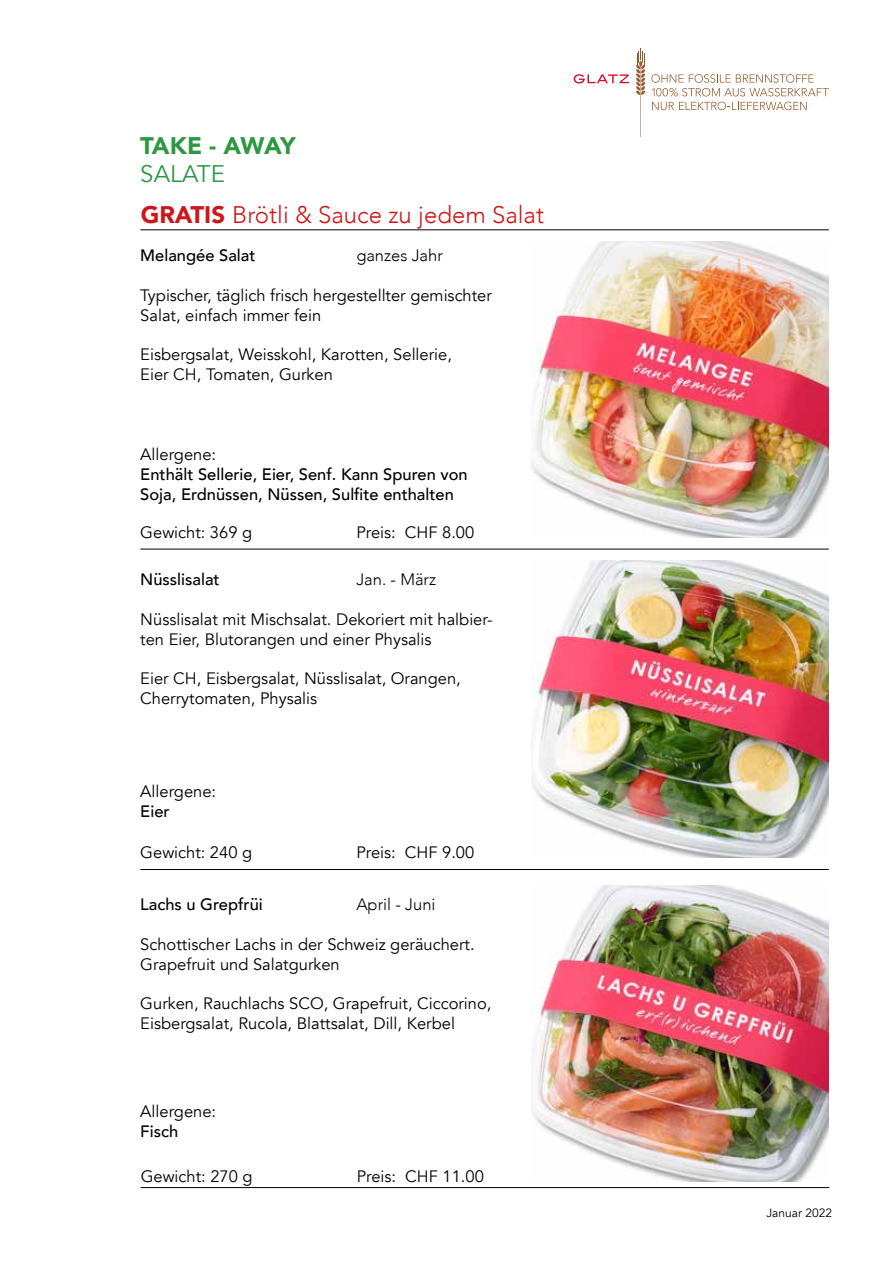
<style>
.page{position:relative;width:893px;height:1263px;background:#fff}
.page>*{position:absolute;margin:0;border:0;box-sizing:border-box;transform-origin:0 0}
.t1{font:300 24px "Avenir";color:#cd1719}
.t2{font:900 24px "Avenir";letter-spacing:-.025em;color:#2c9942}
.t3{font:24px "Avenir";color:#2c9942}
.t4{font:16.5px/19.8px "Avenir";color:#000}
.t5{font:500 16.5px/19.8px "Avenir";color:#000}
.t6{font:300 16.5px "Avenir";color:#000}
.t7{font:12px "Avenir";color:#000}
.s1{font-weight:900}
</style>
<div class="page">
<hr style="left:140px;top:549px;width:689px;height:1px;background:#000">
<hr style="left:140px;top:869px;width:689px;height:1px;background:#000">
<hr style="left:140px;top:230px;width:689px;height:1px;background:#000">
<hr style="left:141px;top:1187px;width:688px;height:1px;background:#000">
<img style="left:532px;top:241px;width:297px;height:297px">
<img style="left:532px;top:561px;width:297px;height:297px">
<img style="left:532px;top:885px;width:297px;height:297px">
<svg style="left:651px;top:74px;width:178px;height:36px"></svg>
<svg style="left:574px;top:74px;width:55px;height:9px"></svg>
<svg style="left:636px;top:49px;width:9px;height:88px"></svg>
<h1 class="t2" style="left:140px;top:125px;width:157px">TAKE - AWAY</h1>
<h1 class="t3" style="left:140px;top:160px;width:86px">SALATE</h1>
<h1 class="t1" style="left:141px;top:201px;width:405px"><span class="s1">GRATIS</span> Brötli &amp; Sauce zu jedem Salat</h1>
<p class="t5" style="left:140px;top:245px;width:117px">Melangée Salat</p>
<p class="t6" style="left:356px;top:246px;width:88px">ganzes Jahr</p>
<p class="t4" style="left:140px;top:286px;width:353px">Typischer, täglich frisch hergestellter gemischter<br>Salat, einfach immer fein</p>
<p class="t4" style="left:140px;top:345px;width:313px">Eisbergsalat, Weisskohl, Karotten, Sellerie,<br>Eier CH, Tomaten, Gurken</p>
<p class="t4" style="left:140px;top:445px;width:77px">Allergene:</p>
<p class="t5" style="left:140px;top:463px;width:329px">Enthält Sellerie, Eier, Senf. Kann Spuren von<br>Soja, Erdnüssen, Nüssen, Sulfite enthalten</p>
<p class="t4" style="left:140px;top:523px;width:113px">Gewicht: 369 g</p>
<p class="t4" style="left:356px;top:523px;width:119px">Preis: CHF 8.00</p>
<p class="t5" style="left:140px;top:569px;width:81px">Nüsslisalat</p>
<p class="t6" style="left:356px;top:570px;width:81px">Jan. - März</p>
<p class="t4" style="left:140px;top:609px;width:354px">Nüsslisalat mit Mischsalat. Dekoriert mit halbier&shy;ten Eier, Blutorangen und einer Physalis</p>
<p class="t4" style="left:140px;top:669px;width:322px">Eier CH, Eisbergsalat, Nüsslisalat, Orangen,<br>Cherrytomaten, Physalis</p>
<p class="t4" style="left:140px;top:782px;width:77px">Allergene:</p>
<p class="t5" style="left:140px;top:801px;width:31px">Eier</p>
<p class="t4" style="left:140px;top:842px;width:113px">Gewicht: 240 g</p>
<p class="t4" style="left:356px;top:842px;width:119px">Preis: CHF 9.00</p>
<p class="t5" style="left:140px;top:894px;width:124px">Lachs u Grepfrüi</p>
<p class="t6" style="left:356px;top:895px;width:81px">April - Juni</p>
<p class="t4" style="left:140px;top:934px;width:336px">Schottischer Lachs in der Schweiz geräuchert.<br>Grapefruit und Salatgurken</p>
<p class="t4" style="left:140px;top:994px;width:353px">Gurken, Rauchlachs SCO, Grapefruit, Ciccorino,<br>Eisbergsalat, Rucola, Blattsalat, Dill, Kerbel</p>
<p class="t4" style="left:140px;top:1102px;width:77px">Allergene:</p>
<p class="t5" style="left:140px;top:1120px;width:39px">Fisch</p>
<p class="t4" style="left:141px;top:1167px;width:113px">Gewicht: 270 g</p>
<p class="t4" style="left:357px;top:1167px;width:129px">Preis: CHF 11.00</p>
<p class="t7" style="left:766px;top:1205px;width:67px">Januar 2022</p>
</div>
